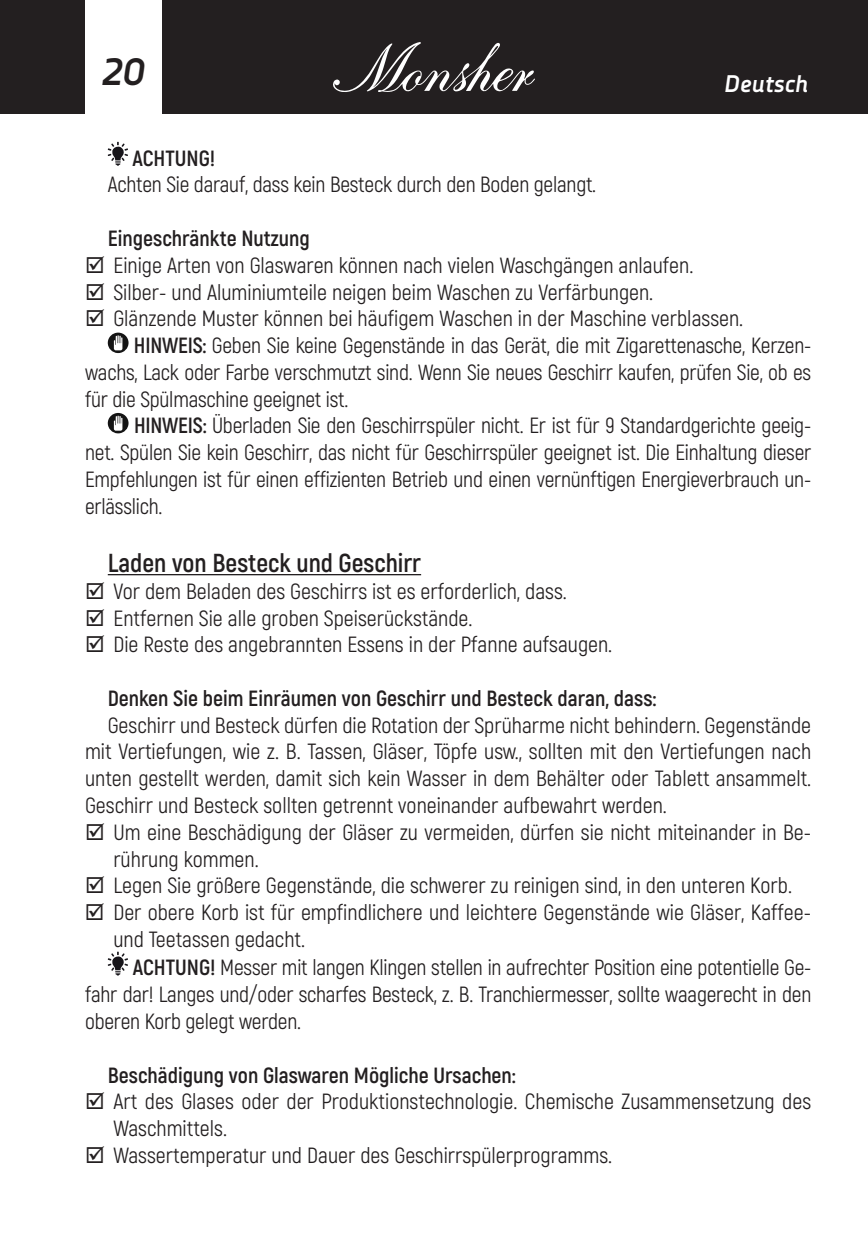
<style>
.page{position:relative;width:868px;height:1248px;background:#fff}
.page>*{position:absolute;margin:0;border:0;box-sizing:border-box;transform-origin:0 0}
.t1{font:italic 700 38px "Decima Nova Pro";color:#231f20}
.t2{font:700 26px "Akrobat";color:#231f20}
.t3{font:italic 700 24px "Decima Nova Pro";color:#fff}
.t4{font:22px/26.8px "Akrobat";color:#231f20}
.t5{font:700 22px "Akrobat";color:#231f20}
.s1{font-weight:700}
</style>
<div class="page">
<div style="left:0;top:0;width:867px;height:113px;background:#231f20"></div>
<hr style="left:867px;top:0;width:1px;height:113px;background:#231f20">
<div style="left:85px;top:0;width:77px;height:119px;background:#fff"></div>
<svg style="left:333px;top:42px;width:202px;height:50px"></svg>
<hr style="left:108px;top:574px;width:313px;height:1px;background:#231f20">
<svg style="left:108px;top:142px;width:20px;height:24px"></svg>
<svg style="left:108px;top:332px;width:20px;height:21px"></svg>
<svg style="left:114px;top:335px;width:8px;height:15px"></svg>
<svg style="left:108px;top:413px;width:20px;height:20px"></svg>
<svg style="left:114px;top:415px;width:8px;height:15px"></svg>
<svg style="left:108px;top:951px;width:20px;height:24px"></svg>
<h1 class="t1" style="left:101px;top:50px;width:46px">20</h1>
<p class="t3" style="left:724px;top:70px;width:85px">Deutsch</p>
<p class="t5" style="left:133px;top:144px;width:84px">ACHTUNG!</p>
<p class="t4" style="left:108px;top:171px;width:490px">Achten Sie darauf, dass kein Besteck durch den Boden gelangt.</p>
<p class="t5" style="left:108px;top:224px;width:204px">Eingeschränkte Nutzung</p>
<p class="t4" style="left:113px;top:252px;width:581px">Einige Arten von Glaswaren können nach vielen Waschgängen anlaufen.</p>
<p class="t4" style="left:113px;top:278px;width:541px">Silber- und Aluminiumteile neigen beim Waschen zu Verfärbungen.</p>
<p class="t4" style="left:113px;top:305px;width:631px">Glänzende Muster können bei häufigem Waschen in der Maschine verblassen.</p>
<p class="t4" style="left:134px;top:332px;width:678px"><span class="s1">HINWEIS:</span> Geben Sie keine Gegenstände in das Gerät, die mit Zigarettenasche, Kerzen-</p>
<p class="t4" style="left:85px;top:359px;width:727px">wachs, Lack oder Farbe verschmutzt sind. Wenn Sie neues Geschirr kaufen, prüfen Sie, ob es</p>
<p class="t4" style="left:85px;top:385px;width:265px">für die Spülmaschine geeignet ist.</p>
<p class="t4" style="left:134px;top:412px;width:678px"><span class="s1">HINWEIS:</span> Überladen Sie den Geschirrspüler nicht. Er ist für 9 Standardgerichte geeig-</p>
<p class="t4" style="left:85px;top:439px;width:727px">net. Spülen Sie kein Geschirr, das nicht für Geschirrspüler geeignet ist. Die Einhaltung dieser</p>
<p class="t4" style="left:85px;top:466px;width:727px">Empfehlungen ist für einen effizienten Betrieb und einen vernünftigen Energieverbrauch un-</p>
<p class="t4" style="left:85px;top:492px;width:79px">erlässlich.</p>
<p class="t2" style="left:108px;top:546px;width:315px">Laden von Besteck und Geschirr</p>
<p class="t4" style="left:113px;top:577px;width:500px">Vor dem Beladen des Geschirrs ist es erforderlich, dass.<br>Entfernen Sie alle groben Speiserückstände.<br>Die Reste des angebrannten Essens in der Pfanne aufsaugen.</p>
<p class="t5" style="left:108px;top:684px;width:550px">Denken Sie beim Einräumen von Geschirr und Besteck daran, dass:</p>
<p class="t4" style="left:85px;top:711px;width:727px;text-align:justify;text-indent:23px">Geschirr und Besteck dürfen die Rotation der Sprüharme nicht behindern. Gegenstände mit Vertiefungen, wie z. B. Tassen, Gläser, Töpfe usw., sollten mit den Vertiefungen nach unten gestellt werden, damit sich kein Wasser in dem Behälter oder Tablett ansammelt.<br>Geschirr und Besteck sollten getrennt voneinander aufbewahrt werden.</p>
<p class="t4" style="left:113px;top:818px;width:699px">Um eine Beschädigung der Gläser zu vermeiden, dürfen sie nicht miteinander in Be&shy;rührung kommen.<br>Legen Sie größere Gegenstände, die schwerer zu reinigen sind, in den unteren Korb.<br>Der obere Korb ist für empfindlichere und leichtere Gegenstände wie Gläser, Kaffee&shy;und Teetassen gedacht.</p>
<p class="t4" style="left:85px;top:954px;width:727px;text-align:justify;text-indent:48px"><span class="s1">ACHTUNG!</span> Messer mit langen Klingen stellen in aufrechter Position eine potentielle Ge&shy;fahr dar! Langes und/oder scharfes Besteck, z. B. Tranchiermesser, sollte waagerecht in den oberen Korb gelegt werden.</p>
<p class="t5" style="left:108px;top:1061px;width:409px">Beschädigung von Glaswaren Mögliche Ursachen:</p>
<p class="t4" style="left:113px;top:1088px;width:699px">Art des Glases oder der Produktionstechnologie. Chemische Zusammensetzung des<br>Waschmittels.<br>Wassertemperatur und Dauer des Geschirrspülerprogramms.</p>
</div>
